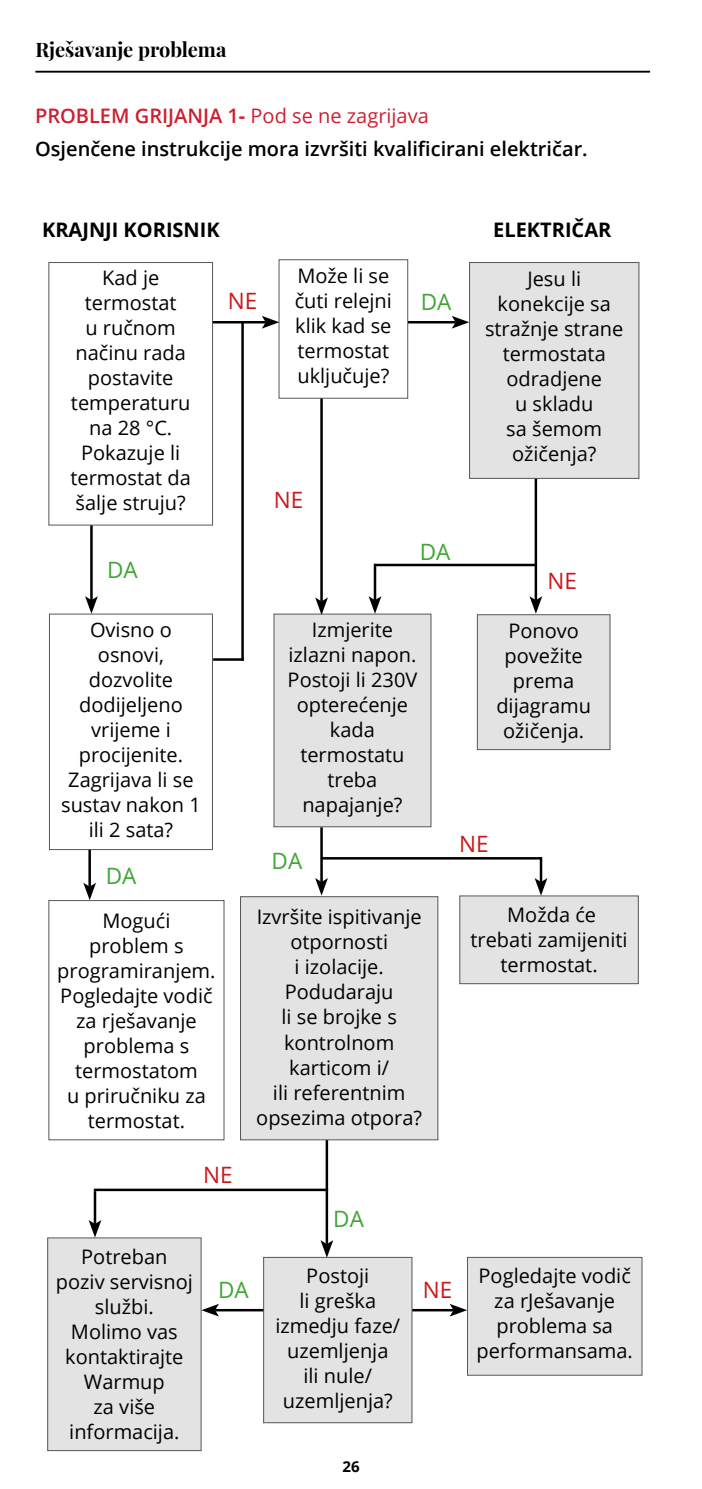
<style>
.page{position:relative;width:702px;height:1489px;background:#fff}
.page>*{position:absolute;margin:0;border:0;box-sizing:border-box;transform-origin:0 0}
.t1{font:22.5px "Open Sans";color:#3fa535}
.t2{font:22.5px "Open Sans";color:#cd1719}
.t3{font:20px/25px "Open Sans";color:#000;text-align:center}
.t4{font:600 20px/33px "Open Sans";color:#000}
.t5{font:700 20px "Open Sans";color:#000}
.t6{font:700 20px "Playfair Display";color:#000}
.t7{font:700 15px "Open Sans";color:#000}
.s1{color:#cf1e30}
.s2{font-weight:700;color:#cf1e30}
.s3{font-weight:400;color:#cf1e30}
</style>
<div class="page">
<hr style="left:35px;top:71px;width:615px;height:2px;background:#000">
<div style="left:49px;top:262px;width:164px;height:263px;border:1px solid #575756"></div>
<div style="left:49px;top:613px;width:164px;height:236px;border:1px solid #575756"></div>
<div style="left:49px;top:900px;width:175px;height:240px;border:1px solid #575756"></div>
<div style="left:48px;top:1237px;width:153px;height:213px;background:#e3e3e3"></div>
<div style="left:279px;top:259px;width:129px;height:139px;border:1px solid #575756"></div>
<div style="left:274px;top:614px;width:157px;height:212px;background:#e3e3e3"></div>
<div style="left:274px;top:613px;width:157px;height:214px;border:1px solid #575756"></div>
<div style="left:240px;top:896px;width:198px;height:243px;background:#e3e3e3"></div>
<div style="left:240px;top:896px;width:198px;height:244px;border:1px solid #575756"></div>
<div style="left:263px;top:1257px;width:149px;height:165px;background:#e3e3e3"></div>
<div style="left:263px;top:1256px;width:149px;height:166px;border:1px solid #575756"></div>
<div style="left:469px;top:262px;width:170px;height:216px;background:#e3e3e3"></div>
<div style="left:469px;top:262px;width:170px;height:216px;border:1px solid #575756"></div>
<div style="left:477px;top:614px;width:133px;height:135px;background:#e3e3e3"></div>
<div style="left:477px;top:614px;width:133px;height:136px;border:1px solid #575756"></div>
<div style="left:460px;top:895px;width:178px;height:88px;background:#e3e3e3"></div>
<div style="left:467px;top:1257px;width:175px;height:117px;background:#e3e3e3"></div>
<div style="left:467px;top:1256px;width:175px;height:119px;border:1px solid #575756"></div>
<hr style="left:213px;top:321px;width:53px;height:2px;background:#000">
<svg style="left:262px;top:316px;width:17px;height:12px"></svg>
<hr style="left:408px;top:321px;width:47px;height:2px;background:#000">
<svg style="left:451px;top:316px;width:18px;height:12px"></svg>
<hr style="left:90px;top:525px;width:3px;height:75px;background:#000">
<svg style="left:85px;top:596px;width:13px;height:17px"></svg>
<hr style="left:88px;top:849px;width:3px;height:37px;background:#000">
<svg style="left:83px;top:882px;width:13px;height:18px"></svg>
<hr style="left:94px;top:1190px;width:2px;height:33px;background:#000">
<svg style="left:89px;top:1219px;width:12px;height:18px"></svg>
<hr style="left:213px;top:658px;width:31px;height:2px;background:#000">
<hr style="left:241px;top:322px;width:3px;height:338px;background:#000">
<hr style="left:320px;top:398px;width:3px;height:203px;background:#000">
<svg style="left:315px;top:597px;width:13px;height:18px"></svg>
<hr style="left:320px;top:827px;width:3px;height:54px;background:#000">
<svg style="left:315px;top:878px;width:13px;height:17px"></svg>
<hr style="left:325px;top:1140px;width:3px;height:103px;background:#000">
<svg style="left:320px;top:1240px;width:13px;height:17px"></svg>
<hr style="left:534px;top:478px;width:3px;height:122px;background:#000">
<svg style="left:529px;top:596px;width:13px;height:17px"></svg>
<hr style="left:375px;top:563px;width:160px;height:3px;background:#000">
<hr style="left:374px;top:563px;width:2px;height:37px;background:#000">
<svg style="left:368px;top:596px;width:13px;height:17px"></svg>
<hr style="left:321px;top:857px;width:220px;height:2px;background:#000">
<hr style="left:539px;top:857px;width:3px;height:24px;background:#000">
<svg style="left:534px;top:878px;width:13px;height:17px"></svg>
<hr style="left:94px;top:1188px;width:234px;height:2px;background:#000">
<hr style="left:215px;top:1308px;width:48px;height:3px;background:#000">
<svg style="left:201px;top:1303px;width:18px;height:13px"></svg>
<hr style="left:412px;top:1308px;width:41px;height:3px;background:#000">
<svg style="left:449px;top:1304px;width:18px;height:12px"></svg>
<p class="t6" style="left:35px;top:34px;width:192px">Rješavanje problema</p>
<p class="t4" style="left:35px;top:99px;width:554px"><span class="s1">PROBLEM GRIJANJA 1</span><span class="s2">-</span> <span class="s3">Pod se ne zagrijava<br></span>Osjenčene instrukcije mora izvršiti kvalificirani električar.</p>
<p class="t5" style="left:42px;top:216px;width:179px">KRAJNJI KORISNIK</p>
<p class="t5" style="left:493px;top:216px;width:120px">ELEKTRIČAR</p>
<p class="t3" style="left:70px;top:265px;width:122px">Kad je termostat<br>u ručnom načinu rada postavite temperaturu na 28 °C.<br>Pokazuje li termostat da šalje struju?</p>
<p class="t3" style="left:295px;top:262px;width:99px;text-align:left">Može li se čuti relejni klik kad se termostat uključuje?</p>
<p class="t3" style="left:485px;top:265px;width:140px">Jesu li konekcije sa stražnje strane termostata odradjene<br>u skladu<br>sa šemom ožičenja?</p>
<p class="t2" style="left:228px;top:285px;width:31px">NE</p>
<p class="t1" style="left:421px;top:287px;width:32px">DA</p>
<p class="t2" style="left:274px;top:484px;width:31px">NE</p>
<p class="t1" style="left:107px;top:554px;width:32px">DA</p>
<p class="t3" style="left:61px;top:617px;width:141px">Ovisno o osnovi, dozvolite dodijeljeno vrijeme i procijenite.<br>Zagrijava li se sustav nakon 1 ili 2 sata?</p>
<p class="t1" style="left:106px;top:860px;width:32px">DA</p>
<p class="t3" style="left:57px;top:908px;width:157px">Mogući<br>problem s programiranjem.<br>Pogledajte vodič za rješavanje problema s termostatom<br>u priručniku za termostat.</p>
<p class="t1" style="left:419px;top:536px;width:32px">DA</p>
<p class="t2" style="left:547px;top:565px;width:31px">NE</p>
<p class="t3" style="left:287px;top:617px;width:131px">Izmjerite izlazni napon.<br>Postoji li 230V opterećenje kada termostatu treba napajanje?</p>
<p class="t1" style="left:271px;top:845px;width:32px">DA</p>
<p class="t3" style="left:496px;top:617px;width:96px">Ponovo povežite prema dijagramu ožičenja.</p>
<p class="t2" style="left:459px;top:828px;width:31px">NE</p>
<p class="t3" style="left:256px;top:904px;width:167px">Izvršite ispitivanje otpornosti<br>i izolacije.<br>Podudaraju<br>li se brojke s kontrolnom karticom i/<br>ili referentnim opsezima otpora?</p>
<p class="t3" style="left:470px;top:901px;width:159px">Možda će<br>trebati zamijeniti termostat.</p>
<p class="t2" style="left:203px;top:1159px;width:31px">NE</p>
<p class="t3" style="left:56px;top:1243px;width:138px">Potreban poziv servisnoj službi.<br>Molimo vas kontaktirajte<br>Warmup<br>za više informacija.</p>
<p class="t1" style="left:218px;top:1274px;width:32px">DA</p>
<p class="t1" style="left:333px;top:1203px;width:32px">DA</p>
<p class="t3" style="left:275px;top:1262px;width:126px">Postoji<br>li greška izmedju faze/ uzemljenja<br>ili nule/ uzemljenja?</p>
<p class="t7" style="left:342px;top:1455px;width:19px">26</p>
<p class="t2" style="left:423px;top:1274px;width:31px">NE</p>
<p class="t3" style="left:476px;top:1262px;width:156px">Pogledajte vodič za rJešavanje problema sa performansama.</p>
</div>
